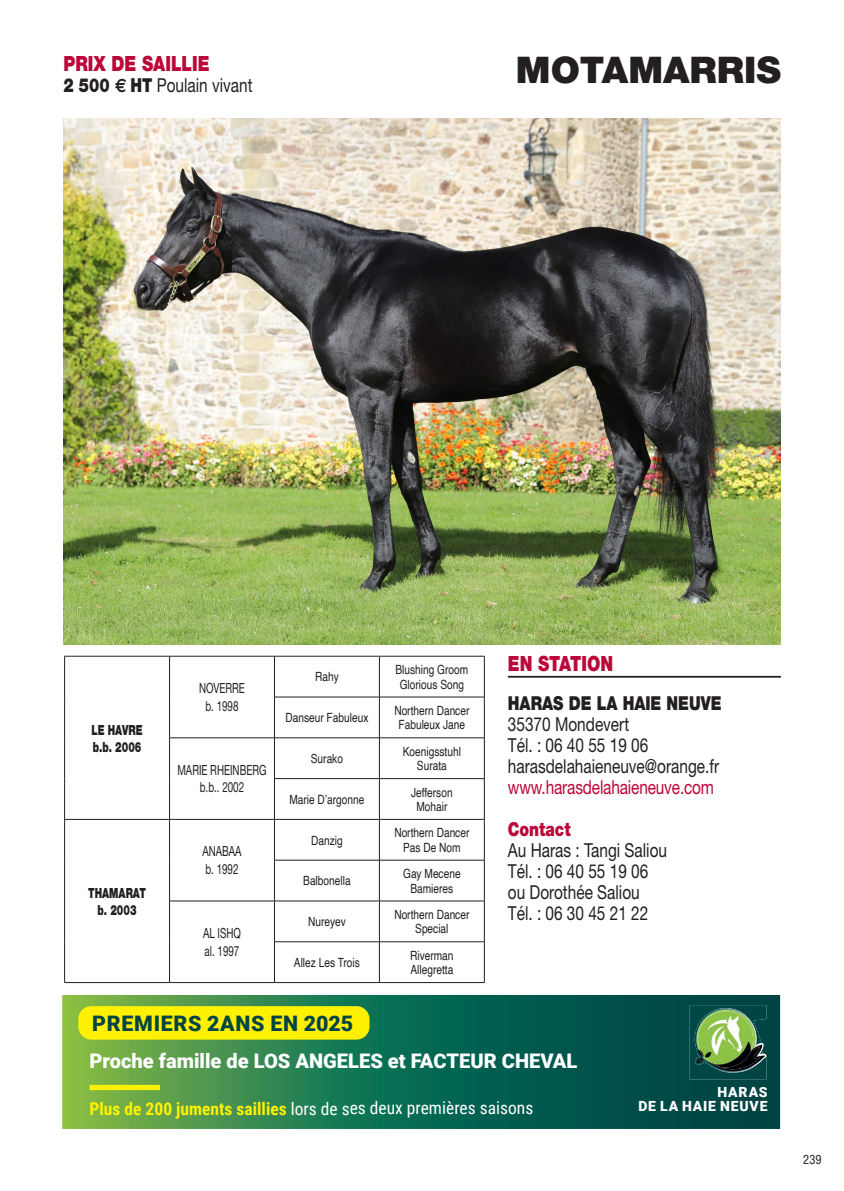
<style>
.page{position:relative;width:844px;height:1191px;background:#fff}
.page>*{position:absolute;margin:0;border:0;box-sizing:border-box;transform-origin:0 0}
.NOM_CHEVAL_DROITE{font:900 36.75px "Helvetica Neue";color:#231f20}
.t1{font:900 21.35px "Roboto";letter-spacing:.035em;color:#044}
.S3F{font:900 21px "Helvetica Neue";color:#bc0739;scale:.8 1}
.S3I{font:900 21px "Helvetica Neue";color:#bc0739;scale:.8 1}
.t2{font:900 20.12px "Roboto";color:#fff}
.Para22{font:19.25px "Helvetica Neue";color:#231f20;scale:.8 1}
.S39{font:19.25px "Helvetica Neue";color:#231f20;scale:.8 1}
.Para22-2{font:19.25px "Helvetica Neue";letter-spacing:-.01em;color:#bc0739;scale:.8 1}
.S3F-2{font:19.25px "Helvetica Neue";color:#231f20;scale:.8 1}
.Para22-3{font:900 19.25px "Helvetica Neue";color:#231f20;scale:.8 1}
.Para22-4{font:900 19.25px "Helvetica Neue";color:#bc0739;scale:.8 1}
.t3{font:17.5px "Roboto Condensed";letter-spacing:-.005em;color:#fff}
.TAB_GENERAL{font:14px "Helvetica Neue";color:#231f20;scale:.7 1}
.Colonne_gauche_nom{font:900 14px "Helvetica Neue CE";color:#231f20;scale:.7 1}
.t4{font:900 14px/13.7px "Roboto";letter-spacing:.06em;color:#fff;text-align:right}
.Pedigree_3th_Line{font:12.6px "Helvetica";color:#231f20;scale:.8 1}
.t5{font:condensed 12.25px "Helvetica LT Std";color:#231f20}
.s1{font-weight:900}
.s2{font-family:"Euro Sans";font-weight:700}
.s3{font-weight:700;color:#fff101}
</style>
<div class="page">
<svg style="left:62px;top:995px;width:717px;height:134px;background:#1e704c"></svg>
<img style="left:689px;top:1005px;width:77px;height:74px">
<img style="left:694px;top:1008px;width:71px;height:64px">
<img style="left:697px;top:1010px;width:56px;height:56px">
<div style="left:78px;top:1006px;width:291px;height:33px;background:#fff101;border-radius:13px"></div>
<div style="left:89px;top:1084px;width:71px;height:6px;background:#fff101"></div>
<img style="left:63px;top:118px;width:717px;height:526px">
<hr style="left:507px;top:676px;width:273px;height:1px;background:#231f20">
<hr style="left:64px;top:656px;width:105px;height:1px;background:#231f20">
<hr style="left:64px;top:656px;width:1px;height:41px;background:#231f20">
<hr style="left:64px;top:697px;width:1px;height:41px;background:#231f20">
<hr style="left:64px;top:738px;width:1px;height:40px;background:#231f20">
<hr style="left:64px;top:778px;width:1px;height:41px;background:#231f20">
<hr style="left:169px;top:656px;width:105px;height:1px;background:#231f20">
<hr style="left:169px;top:656px;width:1px;height:41px;background:#231f20">
<hr style="left:169px;top:697px;width:1px;height:40px;background:#231f20">
<hr style="left:379px;top:656px;width:1px;height:41px;background:#231f20">
<hr style="left:274px;top:696px;width:105px;height:1px;background:#231f20">
<hr style="left:379px;top:696px;width:105px;height:1px;background:#231f20">
<hr style="left:379px;top:697px;width:1px;height:40px;background:#231f20">
<hr style="left:169px;top:737px;width:105px;height:1px;background:#231f20">
<hr style="left:169px;top:738px;width:1px;height:40px;background:#231f20">
<hr style="left:169px;top:778px;width:1px;height:41px;background:#231f20">
<hr style="left:379px;top:737px;width:105px;height:1px;background:#231f20">
<hr style="left:379px;top:778px;width:105px;height:1px;background:#231f20">
<hr style="left:379px;top:778px;width:1px;height:41px;background:#231f20">
<hr style="left:64px;top:819px;width:105px;height:1px;background:#231f20">
<hr style="left:64px;top:819px;width:1px;height:41px;background:#231f20">
<hr style="left:64px;top:860px;width:1px;height:41px;background:#231f20">
<hr style="left:64px;top:901px;width:1px;height:40px;background:#231f20">
<hr style="left:64px;top:941px;width:1px;height:41px;background:#231f20">
<hr style="left:64px;top:982px;width:105px;height:1px;background:#231f20">
<hr style="left:169px;top:819px;width:105px;height:1px;background:#231f20">
<hr style="left:169px;top:819px;width:1px;height:41px;background:#231f20">
<hr style="left:169px;top:860px;width:1px;height:40px;background:#231f20">
<hr style="left:274px;top:819px;width:105px;height:1px;background:#231f20">
<hr style="left:379px;top:819px;width:105px;height:1px;background:#231f20">
<hr style="left:379px;top:819px;width:1px;height:41px;background:#231f20">
<hr style="left:274px;top:860px;width:105px;height:1px;background:#231f20">
<hr style="left:379px;top:860px;width:105px;height:1px;background:#231f20">
<hr style="left:379px;top:860px;width:1px;height:40px;background:#231f20">
<hr style="left:169px;top:900px;width:105px;height:1px;background:#231f20">
<hr style="left:169px;top:901px;width:1px;height:40px;background:#231f20">
<hr style="left:169px;top:941px;width:1px;height:41px;background:#231f20">
<hr style="left:169px;top:982px;width:105px;height:1px;background:#231f20">
<hr style="left:274px;top:900px;width:105px;height:1px;background:#231f20">
<hr style="left:379px;top:900px;width:105px;height:1px;background:#231f20">
<hr style="left:379px;top:901px;width:1px;height:40px;background:#231f20">
<hr style="left:274px;top:941px;width:105px;height:1px;background:#231f20">
<hr style="left:379px;top:941px;width:105px;height:1px;background:#231f20">
<hr style="left:379px;top:942px;width:1px;height:40px;background:#231f20">
<hr style="left:274px;top:737px;width:105px;height:1px;background:#231f20">
<hr style="left:379px;top:738px;width:1px;height:40px;background:#231f20">
<hr style="left:274px;top:778px;width:105px;height:1px;background:#231f20">
<hr style="left:274px;top:656px;width:105px;height:1px;background:#231f20">
<hr style="left:274px;top:656px;width:1px;height:41px;background:#231f20">
<hr style="left:379px;top:656px;width:105px;height:1px;background:#231f20">
<hr style="left:484px;top:656px;width:1px;height:41px;background:#231f20">
<hr style="left:274px;top:697px;width:1px;height:40px;background:#231f20">
<hr style="left:484px;top:697px;width:1px;height:40px;background:#231f20">
<hr style="left:274px;top:738px;width:1px;height:40px;background:#231f20">
<hr style="left:484px;top:738px;width:1px;height:40px;background:#231f20">
<hr style="left:274px;top:778px;width:1px;height:41px;background:#231f20">
<hr style="left:484px;top:778px;width:1px;height:41px;background:#231f20">
<hr style="left:274px;top:819px;width:1px;height:41px;background:#231f20">
<hr style="left:484px;top:819px;width:1px;height:41px;background:#231f20">
<hr style="left:274px;top:860px;width:1px;height:40px;background:#231f20">
<hr style="left:484px;top:860px;width:1px;height:40px;background:#231f20">
<hr style="left:274px;top:901px;width:1px;height:40px;background:#231f20">
<hr style="left:484px;top:901px;width:1px;height:40px;background:#231f20">
<hr style="left:274px;top:942px;width:1px;height:40px;background:#231f20">
<hr style="left:484px;top:942px;width:1px;height:40px;background:#231f20">
<hr style="left:274px;top:982px;width:105px;height:1px;background:#231f20">
<hr style="left:379px;top:982px;width:105px;height:1px;background:#231f20">
<p class="S3F" style="left:63px;top:51px;width:184px">PRIX DE SAILLIE</p>
<p class="S3F-2" style="left:63px;top:73px;width:238px"><span class="s1">2 500</span> <span class="s2">€</span> <span class="s1">HT</span> Poulain vivant</p>
<p class="NOM_CHEVAL_DROITE" style="left:516px;top:48px;width:266px">MOTAMARRIS</p>
<p class="Colonne_gauche_nom" style="left:91px;top:721px;width:74px">LE HAVRE</p>
<p class="Colonne_gauche_nom" style="left:93px;top:738px;width:71px">b.b. 2006</p>
<p class="Colonne_gauche_nom" style="left:88px;top:884px;width:84px">THAMARAT</p>
<p class="Colonne_gauche_nom" style="left:97px;top:901px;width:57px">b. 2003</p>
<p class="TAB_GENERAL" style="left:199px;top:680px;width:67px">NOVERRE</p>
<p class="TAB_GENERAL" style="left:205px;top:697px;width:49px">b. 1998</p>
<p class="TAB_GENERAL" style="left:177px;top:761px;width:129px">MARIE RHEINBERG</p>
<p class="TAB_GENERAL" style="left:200px;top:779px;width:65px">b.b.. 2002</p>
<p class="TAB_GENERAL" style="left:202px;top:843px;width:57px">ANABAA</p>
<p class="TAB_GENERAL" style="left:205px;top:860px;width:49px">b. 1992</p>
<p class="TAB_GENERAL" style="left:203px;top:924px;width:56px">AL ISHQ</p>
<p class="TAB_GENERAL" style="left:204px;top:942px;width:51px">al. 1997</p>
<p class="Pedigree_3th_Line" style="left:315px;top:667px;width:31px">Rahy</p>
<p class="Pedigree_3th_Line" style="left:285px;top:708px;width:105px">Danseur Fabuleux</p>
<p class="Pedigree_3th_Line" style="left:395px;top:660px;width:92px">Blushing Groom</p>
<p class="Pedigree_3th_Line" style="left:399px;top:674px;width:82px">Glorious Song</p>
<p class="Pedigree_3th_Line" style="left:394px;top:701px;width:95px">Northern Dancer</p>
<p class="Pedigree_3th_Line" style="left:398px;top:715px;width:85px">Fabuleux Jane</p>
<p class="Pedigree_3th_Line" style="left:311px;top:749px;width:42px">Surako</p>
<p class="Pedigree_3th_Line" style="left:402px;top:741px;width:74px">Koenigsstuhl</p>
<p class="Pedigree_3th_Line" style="left:417px;top:756px;width:39px">Surata</p>
<p class="Pedigree_3th_Line" style="left:289px;top:789px;width:95px">Marie D’argonne</p>
<p class="Pedigree_3th_Line" style="left:411px;top:782px;width:53px">Jefferson</p>
<p class="Pedigree_3th_Line" style="left:416px;top:797px;width:40px">Mohair</p>
<p class="Pedigree_3th_Line" style="left:311px;top:830px;width:41px">Danzig</p>
<p class="Pedigree_3th_Line" style="left:303px;top:871px;width:61px">Balbonella</p>
<p class="Pedigree_3th_Line" style="left:308px;top:912px;width:49px">Nureyev</p>
<p class="Pedigree_3th_Line" style="left:294px;top:952px;width:84px">Allez Les Trois</p>
<p class="Pedigree_3th_Line" style="left:394px;top:823px;width:95px">Northern Dancer</p>
<p class="Pedigree_3th_Line" style="left:403px;top:837px;width:73px">Pas De Nom</p>
<p class="Pedigree_3th_Line" style="left:403px;top:864px;width:73px">Gay Mecene</p>
<p class="Pedigree_3th_Line" style="left:410px;top:878px;width:55px">Bamieres</p>
<p class="Pedigree_3th_Line" style="left:394px;top:904px;width:95px">Northern Dancer</p>
<p class="Pedigree_3th_Line" style="left:415px;top:919px;width:43px">Special</p>
<p class="Pedigree_3th_Line" style="left:410px;top:945px;width:56px">Riverman</p>
<p class="Pedigree_3th_Line" style="left:410px;top:960px;width:55px">Allegretta</p>
<p class="t1" style="left:92px;top:1008px;width:262px">PREMIERS 2ANS EN 2025</p>
<p class="S3I" style="left:507px;top:651px;width:133px">EN STATION</p>
<p class="Para22-3" style="left:507px;top:691px;width:269px">HARAS DE LA HAIE NEUVE</p>
<p class="Para22" style="left:507px;top:712px;width:153px">35370 Mondevert</p>
<p class="Para22" style="left:507px;top:733px;width:177px">Tél. : 06 40 55 19 06</p>
<p class="S39" style="left:507px;top:754px;width:265px">harasdelahaieneuve@orange.fr</p>
<p class="Para22-2" style="left:507px;top:775px;width:259px">www.harasdelahaieneuve.com</p>
<p class="Para22-4" style="left:507px;top:817px;width:80px">Contact</p>
<p class="Para22" style="left:507px;top:838px;width:200px">Au Haras : Tangi Saliou</p>
<p class="Para22" style="left:507px;top:859px;width:177px">Tél. : 06 40 55 19 06</p>
<p class="Para22" style="left:507px;top:880px;width:166px">ou Dorothée Saliou</p>
<p class="Para22" style="left:507px;top:901px;width:177px">Tél. : 06 30 45 21 22</p>
<p class="t2" style="left:89px;top:1047px;width:489px">Proche famille de LOS ANGELES et FACTEUR CHEVAL</p>
<p class="t3" style="left:90px;top:1095px;width:445px"><span class="s3">Plus de 200 juments saillies</span> lors de ses deux premières saisons</p>
<p class="t4" style="left:638px;top:1085px;width:131px">HARAS<br>DE LA HAIE NEUVE</p>
<p class="t5" style="left:803px;top:1151px;width:20px">239</p>
</div>
